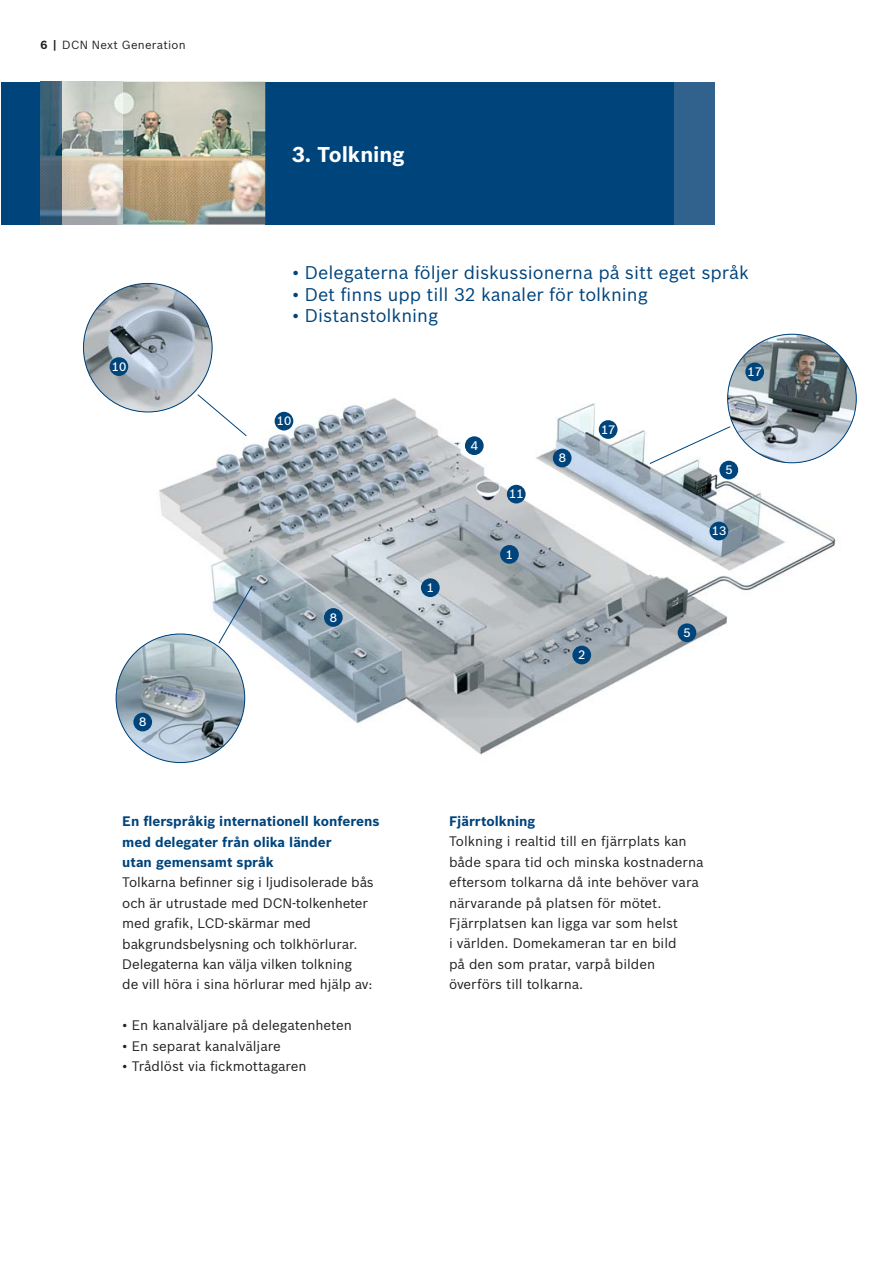
<style>
.page{position:relative;width:893px;height:1263px;background:#fff}
.page>*{position:absolute;margin:0;border:0;box-sizing:border-box;transform-origin:0 0}
.t1{font:700 21px "Bosch Sans";color:#fff}
.t2{font:18px "Bosch Sans";color:#00447c}
.t3{font:13.5px/20.4px "Bosch Sans";color:#231f20}
.t4{font:700 13.5px/20.4px "Bosch Sans";color:#00447c}
.t5{font:500 12px "Bosch Sans";color:#fff}
.t6{font:11.55px "Bosch Sans";letter-spacing:.02em;color:#231f20}
.s1{font-weight:700}
</style>
<div class="page">
<img style="left:119px;top:365px;width:737px;height:399px">
<div style="left:265px;top:82px;width:408px;height:143px;background:#00447c"></div>
<div style="left:1px;top:82px;width:40px;height:143px;background:#00447c"></div>
<div style="left:673px;top:82px;width:41px;height:143px;background:#31628e"></div>
<img style="left:122px;top:82px;width:143px;height:143px">
<img style="left:41px;top:82px;width:81px;height:143px">
<img style="left:61px;top:82px;width:1px;height:143px">
<svg style="left:649px;top:426px;width:81px;height:38px"></svg>
<img style="left:727px;top:334px;width:129px;height:129px;border-radius:50%">
<div style="left:421px;top:578px;width:18px;height:19px;background:#00447c;border-radius:50%"></div>
<div style="left:572px;top:646px;width:19px;height:18px;background:#00447c;border-radius:50%"></div>
<div style="left:324px;top:608px;width:19px;height:19px;background:#00447c;border-radius:50%"></div>
<div style="left:709px;top:522px;width:19px;height:18px;background:#00447c;border-radius:50%"></div>
<div style="left:719px;top:461px;width:19px;height:18px;background:#00447c;border-radius:50%"></div>
<div style="left:507px;top:485px;width:18px;height:19px;background:#00447c;border-radius:50%"></div>
<div style="left:274px;top:412px;width:19px;height:19px;background:#00447c;border-radius:50%"></div>
<div style="left:465px;top:436px;width:18px;height:19px;background:#00447c;border-radius:50%"></div>
<svg style="left:218px;top:585px;width:34px;height:59px"></svg>
<img style="left:116px;top:634px;width:129px;height:129px;border-radius:50%">
<div style="left:598px;top:420px;width:19px;height:19px;background:#00447c;border-radius:50%"></div>
<div style="left:553px;top:449px;width:18px;height:18px;background:#00447c;border-radius:50%"></div>
<svg style="left:197px;top:394px;width:50px;height:43px"></svg>
<img style="left:83px;top:283px;width:129px;height:129px;border-radius:50%">
<div style="left:677px;top:623px;width:19px;height:19px;background:#00447c;border-radius:50%"></div>
<div style="left:500px;top:545px;width:19px;height:19px;background:#00447c;border-radius:50%"></div>
<div style="left:109px;top:357px;width:19px;height:19px;background:#00447c;border-radius:50%"></div>
<div style="left:133px;top:713px;width:19px;height:18px;background:#00447c;border-radius:50%"></div>
<div style="left:745px;top:363px;width:19px;height:18px;background:#00447c;border-radius:50%"></div>
<p class="t6" style="left:41px;top:40px;width:146px"><span class="s1">6 |</span> DCN Next Generation</p>
<p class="t5" style="left:112px;top:362px;width:16px">10</p>
<p class="t5" style="left:139px;top:717px;width:9px">8</p>
<h1 class="t1" style="left:292px;top:146px;width:114px">3. Tolkning</h1>
<h2 class="t2" style="left:292px;top:265px;width:458px">• Delegaterna följer diskussionerna på sitt eget språk</h2>
<h2 class="t2" style="left:292px;top:287px;width:357px">• Det finns upp till 32 kanaler för tolkning</h2>
<h2 class="t2" style="left:292px;top:309px;width:147px">• Distanstolkning</h2>
<p class="t5" style="left:277px;top:416px;width:16px">10</p>
<p class="t5" style="left:330px;top:613px;width:9px">8</p>
<p class="t5" style="left:427px;top:583px;width:9px">1</p>
<p class="t5" style="left:471px;top:441px;width:9px">4</p>
<p class="t5" style="left:509px;top:489px;width:16px">11</p>
<p class="t5" style="left:506px;top:550px;width:9px">1</p>
<p class="t5" style="left:558px;top:453px;width:9px">8</p>
<p class="t5" style="left:601px;top:425px;width:16px">17</p>
<p class="t5" style="left:578px;top:650px;width:9px">2</p>
<p class="t5" style="left:747px;top:367px;width:16px">17</p>
<p class="t5" style="left:725px;top:465px;width:9px">5</p>
<p class="t5" style="left:711px;top:526px;width:16px">13</p>
<p class="t5" style="left:683px;top:628px;width:9px">5</p>
<p class="t4" style="left:122px;top:812px;width:258px">En flerspråkig internationell konferens med delegater från olika länder<br>utan gemensamt språk</p>
<p class="t3" style="left:122px;top:873px;width:253px">Tolkarna befinner sig i ljudisolerade bås och är utrustade med DCN-tolkenheter med grafik, LCD-skärmar med bakgrundsbelysning och tolkhörlurar.<br>Delegaterna kan välja vilken tolkning<br>de vill höra i sina hörlurar med hjälp av:</p>
<p class="t3" style="left:122px;top:1016px;width:231px">• En kanalväljare på delegatenheten</p>
<p class="t3" style="left:122px;top:1037px;width:160px">• En separat kanalväljare</p>
<p class="t3" style="left:122px;top:1057px;width:186px">• Trådlöst via fickmottagaren</p>
<p class="t4" style="left:449px;top:812px;width:88px">Fjärrtolkning</p>
<p class="t3" style="left:449px;top:832px;width:256px">Tolkning i realtid till en fjärrplats kan både spara tid och minska kostnaderna eftersom tolkarna då inte behöver vara närvarande på platsen för mötet.<br>Fjärrplatsen kan ligga var som helst<br>i världen. Domekameran tar en bild<br>på den som pratar, varpå bilden överförs till tolkarna.</p>
</div>
